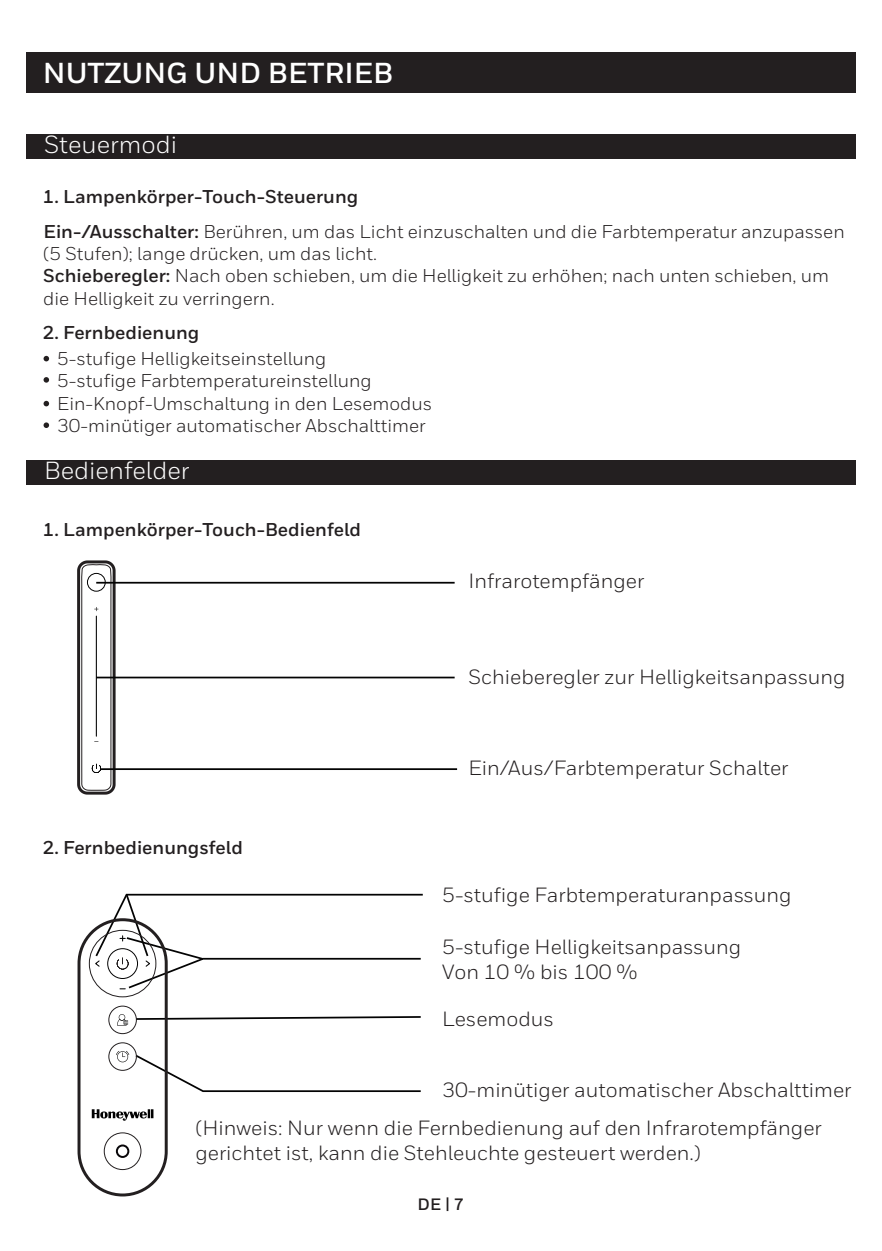
<style>
.page{position:relative;width:882px;height:1251px;background:#fff}
.page>*{position:absolute;margin:0;border:0;box-sizing:border-box;transform-origin:0 0}
.t1{font:700 28.7px "Honeywell Sans";color:#fff}
.t2{font:24.85px "Honeywell Sans";color:#fff}
.t3{font:20.65px/24.8px "Honeywell Sans";color:#231f20}
.t4{font:18.55px/22.1px "Honeywell Sans";color:#231f20}
.t5{font:700 18.55px "Honeywell Sans";color:#231f20}
.t6{font:700 16.45px "Honeywell Sans";color:#231f20}
.s1{font-weight:700}
</style>
<div class="page">
<svg style="left:77px;top:560px;width:40px;height:235px"></svg>
<div style="left:26px;top:53px;width:829px;height:40px;background:#231f20"></div>
<svg style="left:43px;top:356px;width:6px;height:5px"></svg>
<svg style="left:43px;top:377px;width:6px;height:5px"></svg>
<svg style="left:43px;top:401px;width:6px;height:5px"></svg>
<svg style="left:43px;top:422px;width:6px;height:6px"></svg>
<div style="left:26px;top:134px;width:829px;height:24px;background:#231f20"></div>
<div style="left:26px;top:460px;width:829px;height:24px;background:#231f20"></div>
<svg style="left:134px;top:1014px;width:287px;height:6px"></svg>
<hr style="left:100px;top:768px;width:357px;height:1px;background:#030303">
<hr style="left:96px;top:581px;width:358px;height:2px;background:#030303">
<hr style="left:96px;top:676px;width:358px;height:2px;background:#030303">
<div style="left:77px;top:918px;width:91px;height:278px;border:3px solid #231f20;border-radius:44px"></div>
<div style="left:104px;top:1132px;width:37px;height:37px;border:1px solid #231f20;border-radius:50%"></div>
<div style="left:116px;top:1144px;width:13px;height:13px;border:2px solid #09070a;border-radius:50%"></div>
<div style="left:108px;top:1005px;width:29px;height:28px;border:1px solid #231f20;border-radius:50%"></div>
<div style="left:108px;top:1042px;width:29px;height:28px;border:1px solid #231f20;border-radius:50%"></div>
<svg style="left:92px;top:1109px;width:61px;height:11px"></svg>
<svg style="left:94px;top:893px;width:329px;height:96px"></svg>
<svg style="left:117px;top:1014px;width:11px;height:11px"></svg>
<svg style="left:116px;top:1050px;width:305px;height:42px"></svg>
<h1 class="t1" style="left:43px;top:55px;width:352px">NUTZUNG UND BETRIEB</h1>
<h2 class="t2" style="left:44px;top:129px;width:135px">Steuermodi</h2>
<p class="t5" style="left:43px;top:186px;width:317px">1. Lampenkörper-Touch-Steuerung</p>
<p class="t4" style="left:43px;top:220px;width:802px"><span class="s1">Ein-/Ausschalter:</span> Berühren, um das Licht einzuschalten und die Farbtemperatur anzupassen (5 Stufen); lange drücken, um das licht.<br><span class="s1">Schieberegler:</span> Nach oben schieben, um die Helligkeit zu erhöhen; nach unten schieben, um die Helligkeit zu verringern.</p>
<p class="t5" style="left:43px;top:321px;width:158px">2. Fernbedienung</p>
<p class="t4" style="left:57px;top:347px;width:376px">5-stufige Helligkeitseinstellung<br>5-stufige Farbtemperatureinstellung Ein-Knopf-Umschaltung in den Lesemodus 30-minütiger automatischer Abschalttimer</p>
<h2 class="t2" style="left:44px;top:455px;width:147px">Bedienfelder</h2>
<p class="t5" style="left:43px;top:518px;width:319px">1. Lampenkörper-Touch-Bedienfeld</p>
<p class="t5" style="left:43px;top:835px;width:201px">2. Fernbedienungsfeld</p>
<p class="t3" style="left:468px;top:569px;width:177px">Infrarotempfänger</p>
<p class="t3" style="left:468px;top:664px;width:378px">Schieberegler zur Helligkeitsanpassung</p>
<p class="t3" style="left:468px;top:755px;width:321px">Ein/Aus/Farbtemperatur Schalter</p>
<p class="t3" style="left:442px;top:882px;width:350px">5-stufige Farbtemperaturanpassung</p>
<p class="t3" style="left:442px;top:934px;width:300px">5-stufige Helligkeitsanpassung<br>Von 10 % bis 100 %</p>
<p class="t3" style="left:442px;top:1005px;width:113px">Lesemodus</p>
<p class="t3" style="left:195px;top:1069px;width:657px;line-height:38.9px;text-indent:247px">30-minütiger automatischer Abschalttimer (Hinweis: Nur wenn die Fernbedienung auf den Infrarotempfänger</p>
<p class="t3" style="left:195px;top:1140px;width:507px">gerichtet ist, kann die Stehleuchte gesteuert werden.)</p>
<p class="t6" style="left:417px;top:1194px;width:48px">DE | 7</p>
</div>
